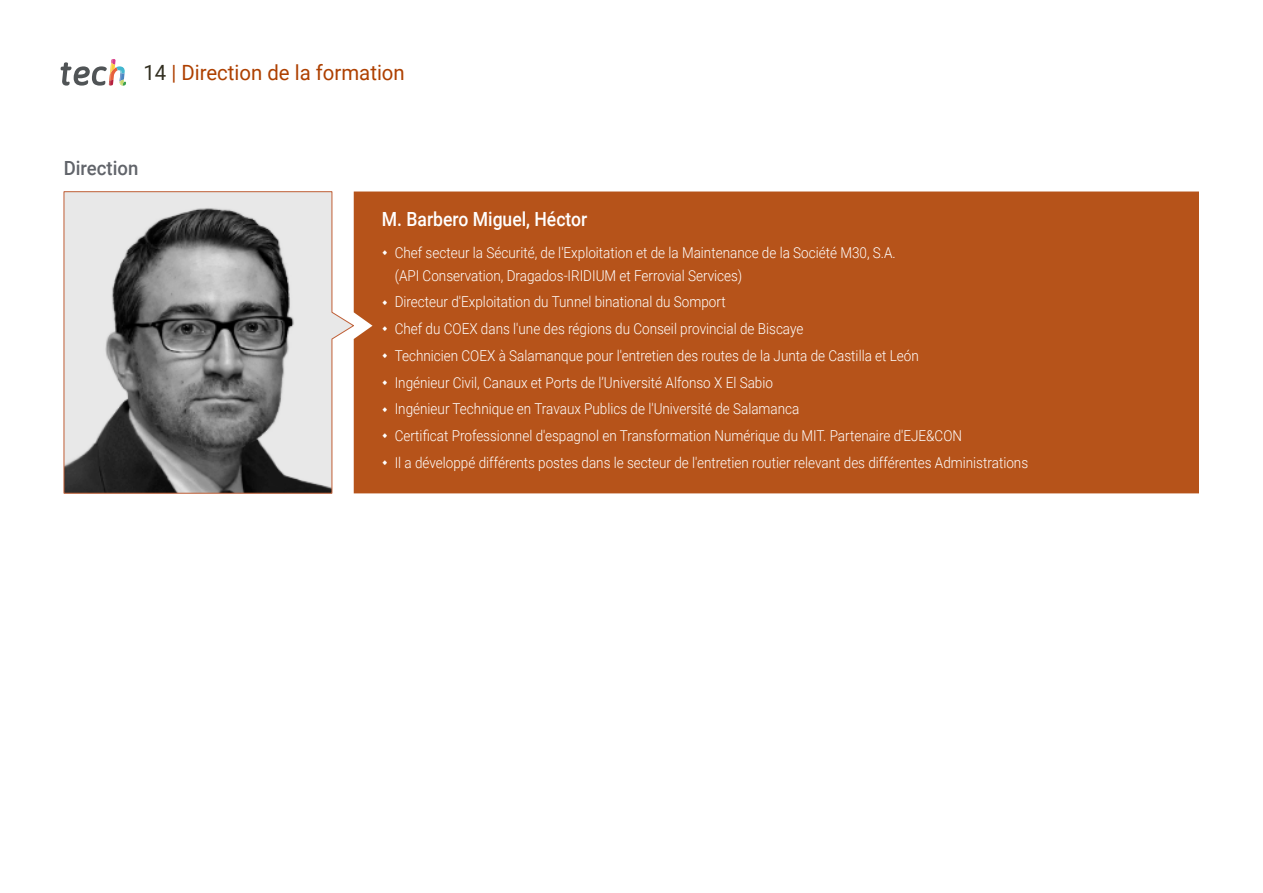
<style>
.page{position:relative;width:1263px;height:893px;background:#fff}
.page>*{position:absolute;margin:0;border:0;box-sizing:border-box;transform-origin:0 0}
.t1{font:21px "Roboto";color:#ae4000}
.t2{font:500 19.5px "Roboto";color:#fff;scale:.9 1}
.t3{font:500 19.5px "Roboto";color:#61646a;scale:.95 1}
.t4{font:300 15px/26.7px "Roboto";color:#fff;scale:.9 1}
.s1{color:#312e20}
</style>
<div class="page">
<svg style="left:61px;top:59px;width:65px;height:27px"></svg>
<div style="left:354px;top:191px;width:845px;height:302px;background:#b6531a"></div>
<svg style="left:64px;top:191px;width:290px;height:303px;background:#9f9e9d"></svg>
<svg style="left:383px;top:250px;width:4px;height:5px"></svg>
<svg style="left:383px;top:300px;width:4px;height:5px"></svg>
<svg style="left:383px;top:326px;width:4px;height:5px"></svg>
<svg style="left:383px;top:353px;width:4px;height:5px"></svg>
<svg style="left:383px;top:380px;width:4px;height:5px"></svg>
<svg style="left:383px;top:407px;width:4px;height:5px"></svg>
<svg style="left:383px;top:433px;width:4px;height:5px"></svg>
<svg style="left:383px;top:460px;width:4px;height:5px"></svg>
<h1 class="t1" style="left:144px;top:57px;width:263px"><span class="s1">14</span> | Direction de la formation</h1>
<h2 class="t3" style="left:64px;top:154px;width:80px">Direction</h2>
<h2 class="t2" style="left:382px;top:206px;width:230px">M. Barbero Miguel, Héctor</h2>
<p class="t4" style="left:395px;top:241px;width:558px;line-height:22.5px">Chef secteur la Sécurité, de l'Exploitation et de la Maintenance de la Société M30, S.A. (API Conservation, Dragados-IRIDIUM et Ferrovial Services)</p>
<p class="t4" style="left:395px;top:288px;width:705px">Directeur d'Exploitation du Tunnel binational du Somport<br>Chef du COEX dans l'une des régions du Conseil provincial de Biscaye<br>Technicien COEX à Salamanque pour l'entretien des routes de la Junta de Castilla et León<br>Ingénieur Civil, Canaux et Ports de l’Université Alfonso X El Sabio<br>Ingénieur Technique en Travaux Publics de l'Université de Salamanca<br>Certificat Professionnel d'espagnol en Transformation Numérique du MIT. Partenaire d'EJE&amp;CON<br>Il a développé différents postes dans le secteur de l'entretien routier relevant des différentes Administrations</p>
</div>
